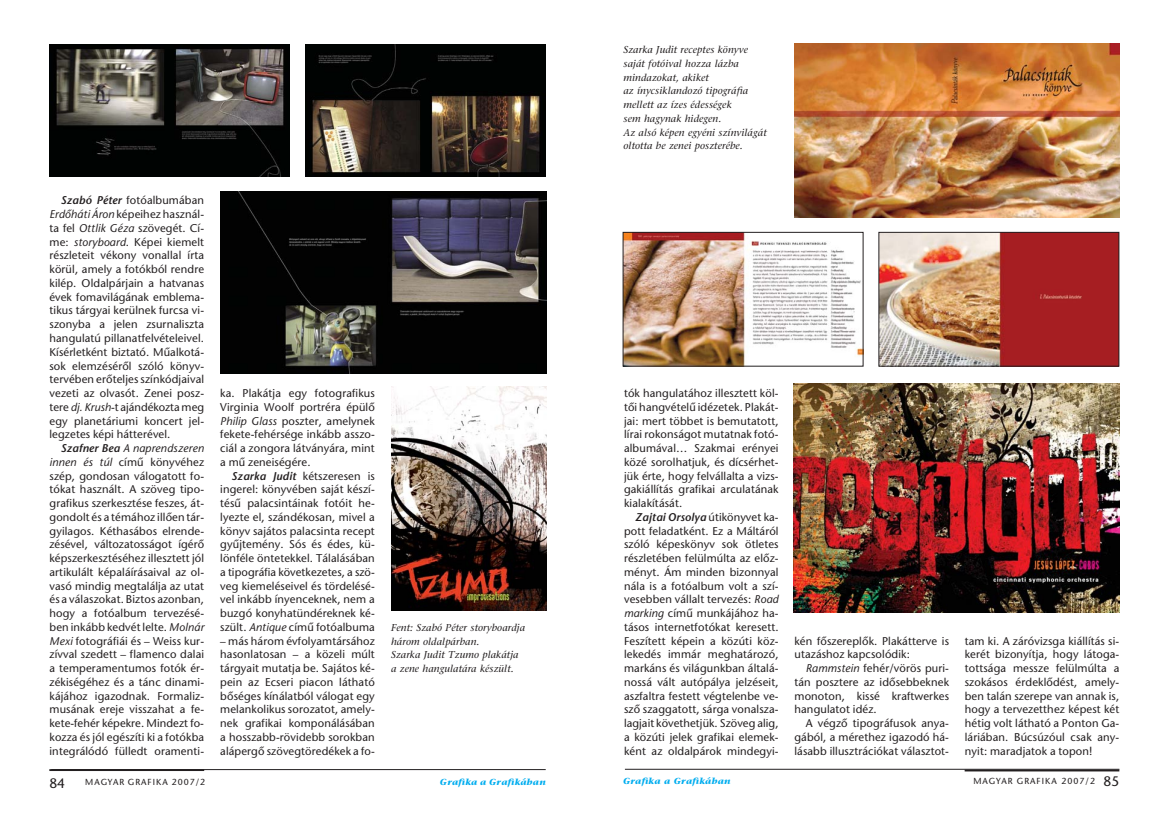
<style>
.page{position:relative;width:1170px;height:833px;background:#fff}
.page>*{position:absolute;margin:0;border:0;box-sizing:border-box;transform-origin:0 0}
.t1{font:13.75px "Stone Sans H";color:#231f20}
.t2{font:11.25px/13.8px "Stone Sans H";letter-spacing:.01em;color:#231f20;text-align:justify}
.t3{font:11.25px "Ston San Sem Italic H";letter-spacing:.005em;color:#231f20}
.t4{font:11.25px "Stone Sans Italic H";letter-spacing:.01em;color:#231f20}
.t5{font:10px/13.8px "Stone Serif Italic H";letter-spacing:.01em;color:#231f20}
.t6{font:8.75px "Stone Sans H";letter-spacing:.115em;color:#231f20}
.t7{font:8.75px "Stone Serif Bold Italic H";letter-spacing:.03em;color:#00adef}
.s1{font-family:"Ston San Sem Italic H"}
.s2{font-family:"Stone Sans Italic H"}
.s3{font-family:"Stone Sans H"}
.s4{font-size:13.75px}
</style>
<div class="page">
<svg style="left:49px;top:44px;width:498px;height:727px"></svg>
<img style="left:622px;top:43px;width:498px;height:729px">
<p class="t2" style="left:49px;top:194px;width:156px;text-indent:11px"><span class="s1">Szabó Péter</span> fotóalbumában <span class="s2">Erdôháti Áron</span> képeihez használ&shy;ta fel <span class="s2">Ottlik Géza</span> szövegét. Cí&shy;me: <span class="s2">storyboard</span>. Képei kiemelt részleteit vékony vonallal írta körül, amely a fotókból rendre kilép. Oldalpárjain a hatvanas évek fomavilágának emblema&shy;tikus tárgyai kerülnek furcsa vi&shy;szonyba a jelen zsurnaliszta hangulatú pillanatfelvételeivel.<br>Kísérletként biztató. Mûalkotá&shy;sok elemzésérôl szóló könyv&shy;tervében erôteljes színkódjaival vezeti az olvasót. Zenei posz&shy;tere <span class="s2">dj. Krush</span>-t ajándékozta meg egy planetáriumi koncert jel&shy;legzetes képi hátterével.</p>
<p class="t4" style="left:61px;top:443px;width:145px"><span class="s1">Szafner Bea</span> A naprendszeren</p>
<p class="t2" style="left:49px;top:455px;width:156px"><span class="s2">innen és túl</span> címû könyvéhez szép, gondosan válogatott fo&shy;tókat használt. A szöveg tipo&shy;grafikus szerkesztése feszes, át&shy;gondolt és a témához illôen tár&shy;gyilagos. Kéthasábos elrende&shy;zésével, változatosságot ígérô képszerkesztéséhez illesztett jól artikulált képaláírásaival az ol&shy;vasó mindig megtalálja az utat és a válaszokat. Biztos azonban, hogy a fotóalbum tervezésé&shy;ben inkább kedvét lelte. <span class="s2">Molnár Mexi</span> fotográfiái és – Weiss kur&shy;zívval szedett – flamenco dalai a temperamentumos fotók ér&shy;zékiségéhez és a tánc dinami&shy;kájához igazodnak. Formaliz&shy;musának ereje visszahat a fe&shy;kete-fehér képekre. Mindezt fo&shy;kozza és jól egészíti ki a fotókba integrálódó fülledt oramenti-</p>
<p class="t2" style="left:220px;top:387px;width:156px">ka. Plakátja egy fotografikus Virginia Woolf portréra épülô <span class="s2">Philip Glass</span> poszter, amelynek fekete-fehérsége inkább asszo&shy;ciál a zongora látványára, mint a mû zeneiségére.</p>
<p class="t2" style="left:220px;top:469px;width:156px;text-indent:11px"><span class="s1">Szarka Judit</span> kétszeresen is ingerel: könyvében saját készí&shy;tésû palacsintáinak fotóit he&shy;lyezte el, szándékosan, mivel a könyv sajátos palacsinta recept gyûjtemény. Sós és édes, kü&shy;lönféle öntetekkel. Tálalásában a tipográfia következetes, a szö&shy;veg kiemeléseivel és tördelésé&shy;vel inkább ínyenceknek, nem a buzgó konyhatündéreknek ké&shy;szült. <span class="s2">Antique</span> címû fotóalbuma</p>
<p class="t2" style="left:220px;top:634px;width:156px">– más három évfolyamtársához hasonlatosan – a közeli múlt tárgyait mutatja be. Sajátos ké&shy;pein az Ecseri piacon látható bôséges kínálatból válogat egy melankolikus sorozatot, amely&shy;nek grafikai komponálásában a hosszabb-rövidebb sorokban alápergô szövegtöredékek a fo-</p>
<p class="t5" style="left:391px;top:621px;width:136px">Fent: Szabó Péter storyboardja három oldalpárban.<br>Szarka Judit Tzumo plakátja a zene hangulatára készült.</p>
<p class="t1" style="left:49px;top:776px;width:17px">84</p>
<p class="t6" style="left:85px;top:778px;width:121px">MAGYAR GRAFIKA 2007/2</p>
<p class="t7" style="left:440px;top:778px;width:107px">Grafika a Grafikában</p>
<p class="t5" style="left:623px;top:43px;width:145px">Szarka Judit receptes könyve saját fotóival hozza lázba mindazokat, akiket<br>az ínycsiklandozó tipográfia mellett az ízes édességek<br>sem hagynak hidegen.<br>Az alsó képen egyéni színvilágát oltotta be zenei poszterébe.</p>
<p class="t2" style="left:624px;top:387px;width:156px">tók hangulatához illesztett köl&shy;tôi hangvételû idézetek. Plakát&shy;jai: mert többet is bemutatott, lírai rokonságot mutatnak fotó&shy;albumával… Szakmai erényei közé sorolhatjuk, és dícsérhet&shy;jük érte, hogy felvállalta a vizs&shy;gakiállítás grafikai arculatának kialakítását.</p>
<p class="t3" style="left:635px;top:511px;width:145px">Zajtai Orsolya <span class="s3">útikönyvet ka-</span></p>
<p class="t2" style="left:624px;top:524px;width:156px">pott feladatként. Ez a Máltáról szóló képeskönyv sok ötletes részletében felülmúlta az elôz&shy;ményt. Ám minden bizonnyal nála is a fotóalbum volt a szí&shy;vesebben vállalt tervezés: <span class="s2">Road marking</span> címû munkájához ha&shy;tásos internetfotókat keresett.<br>Feszített képein a közúti köz&shy;lekedés immár meghatározó, markáns és világunkban általá&shy;nossá vált autópálya jelzéseit, aszfaltra festett végtelenbe ve&shy;szô szaggatott, sárga vonalsza&shy;lagjait követhetjük. Szöveg alig, a közúti jelek grafikai elemek&shy;ként az oldalpárok mindegyi-</p>
<p class="t2" style="left:794px;top:634px;width:156px">kén fôszereplôk. Plakátterve is utazáshoz kapcsolódik:</p>
<p class="t2" style="left:794px;top:662px;width:156px;text-indent:11px"><span class="s2">Rammstein</span> fehér/vörös puri&shy;tán posztere az idôsebbeknek monoton, kissé kraftwerkes hangulatot idéz.</p>
<p class="t2" style="left:794px;top:717px;width:156px;text-indent:11px">A végzô tipográfusok anya&shy;gából, a mérethez igazodó há&shy;lásabb illusztrációkat választot-</p>
<p class="t2" style="left:964px;top:634px;width:156px">tam ki. A záróvizsga kiállítás si&shy;kerét bizonyítja, hogy látoga&shy;tottsága messze felülmúlta a szokásos érdeklôdést, amely&shy;ben talán szerepe van annak is, hogy a tervezetthez képest két hétig volt látható a Ponton Ga&shy;láriában. Búcsúzóul csak any&shy;nyit: maradjatok a topon!</p>
<p class="t7" style="left:623px;top:776px;width:109px">Grafika a Grafikában</p>
<p class="t6" style="left:973px;top:776px;width:147px">MAGYAR GRAFIKA 2007/2 <span class="s4">85</span></p>
</div>
